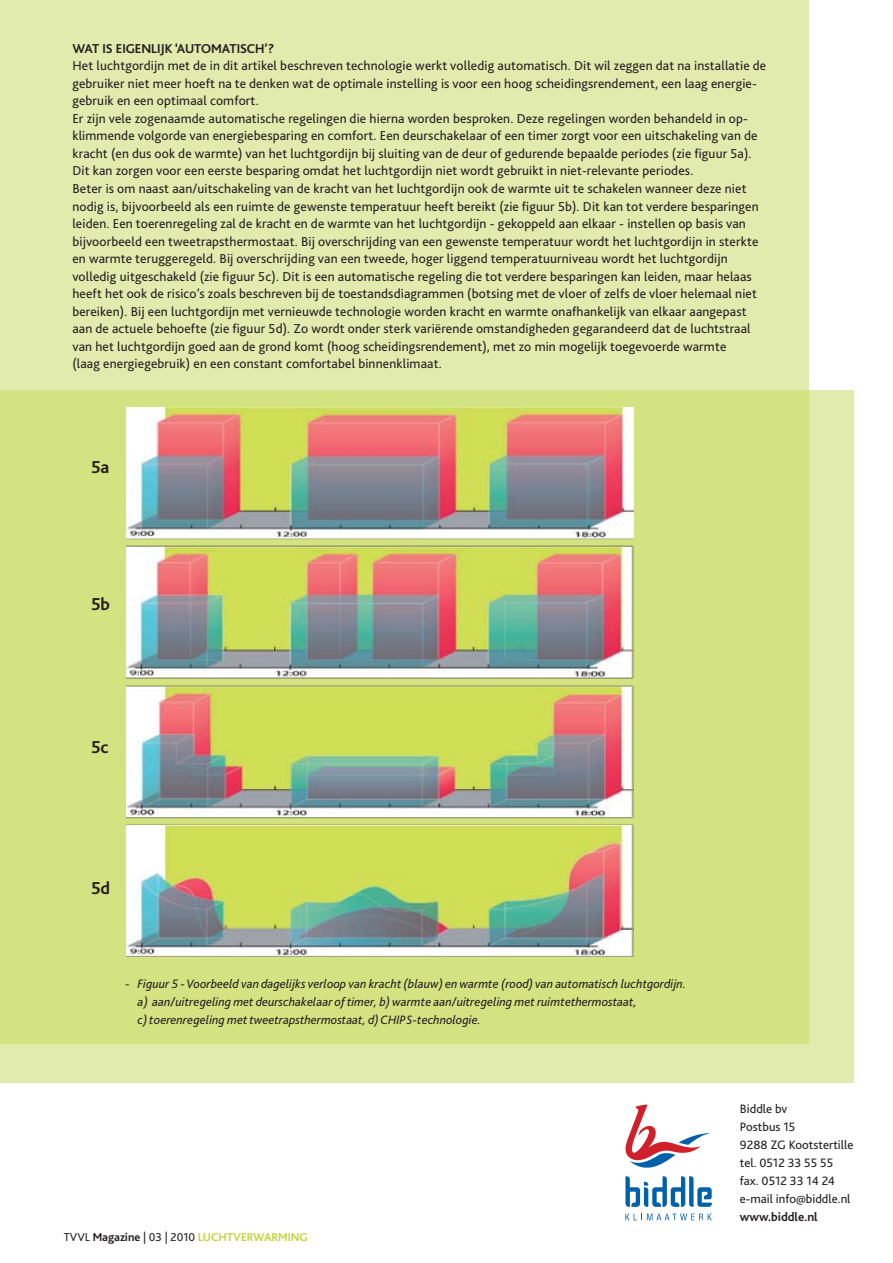
<style>
.page{position:relative;width:893px;height:1263px;background:#fff}
.page>*{position:absolute;margin:0;border:0;box-sizing:border-box;transform-origin:0 0}
.t1{font:700 18px "Bliss";color:#231f20}
.t2{font:13.5px/17.5px "Bliss 2";letter-spacing:.01em;color:#231f20}
.t3{font:700 13.5px "Bliss";color:#231f20}
.t4{font:italic 12.75px/18px "Bliss 2";color:#231f20}
.t5{font:12.75px/18px "Bliss 2";color:#231f20}
.t6{font:700 12.75px "Bliss";color:#231f20}
.t7{font:12px "Bliss 2";color:#231f20}
.t8{font:700 12px "Bliss";color:#bed73b}
.s1{font-family:"Bliss";font-weight:700}
.s2{font-family:"Bliss";font-weight:700;color:#bed73b}
</style>
<div class="page">
<div style="left:0;top:0;width:809px;height:1027px;background:#e2ebae"></div>
<div style="left:0;top:390px;width:854px;height:693px;background:#e2ebae"></div>
<div style="left:0;top:390px;width:809px;height:654px;background:#d4e381"></div>
<img style="left:126px;top:408px;width:507px;height:548px">
<svg style="left:625px;top:1104px;width:87px;height:103px"></svg>
<svg style="left:625px;top:1213px;width:87px;height:7px"></svg>
<p class="t3" style="left:72px;top:41px;width:203px">WAT IS EIGENLIJK ‘AUTOMATISCH’?</p>
<p class="t2" style="left:72px;top:57px;width:695px">Het luchtgordijn met de in dit artikel beschreven technologie werkt volledig automatisch. Dit wil zeggen dat na installatie de gebruiker niet meer hoeft na te denken wat de optimale instelling is voor een hoog scheidingsrendement, een laag energie&shy;gebruik en een optimaal comfort.<br>Er zijn vele zogenaamde automatische regelingen die hierna worden besproken. Deze regelingen worden behandeld in op&shy;klimmende volgorde van energiebesparing en comfort. Een deurschakelaar of een timer zorgt voor een uitschakeling van de kracht (en dus ook de warmte) van het luchtgordijn bij sluiting van de deur of gedurende bepaalde periodes (zie figuur 5a).<br>Dit kan zorgen voor een eerste besparing omdat het luchtgordijn niet wordt gebruikt in niet-relevante periodes.<br>Beter is om naast aan/uitschakeling van de kracht van het luchtgordijn ook de warmte uit te schakelen wanneer deze niet nodig is, bijvoorbeeld als een ruimte de gewenste temperatuur heeft bereikt (zie figuur 5b). Dit kan tot verdere besparingen leiden. Een toerenregeling zal de kracht en de warmte van het luchtgordijn - gekoppeld aan elkaar - instellen op basis van bijvoorbeeld een tweetrapsthermostaat. Bij overschrijding van een gewenste temperatuur wordt het luchtgordijn in sterkte en warmte teruggeregeld. Bij overschrijding van een tweede, hoger liggend temperatuurniveau wordt het luchtgordijn volledig uitgeschakeld (zie figuur 5c). Dit is een automatische regeling die tot verdere besparingen kan leiden, maar helaas heeft het ook de risico’s zoals beschreven bij de toestandsdiagrammen (botsing met de vloer of zelfs de vloer helemaal niet bereiken). Bij een luchtgordijn met vernieuwde technologie worden kracht en warmte onafhankelijk van elkaar aangepast aan de actuele behoefte (zie figuur 5d). Zo wordt onder sterk variërende omstandigheden gegarandeerd dat de luchtstraal van het luchtgordijn goed aan de grond komt (hoog scheidingsrendement), met zo min mogelijk toegevoerde warmte<br>(laag energiegebruik) en een constant comfortabel binnenklimaat.</p>
<h1 class="t1" style="left:91px;top:457px;width:20px">5a</h1>
<h1 class="t1" style="left:91px;top:595px;width:21px">5b</h1>
<h1 class="t1" style="left:91px;top:738px;width:19px">5c</h1>
<h1 class="t1" style="left:91px;top:878px;width:21px">5d</h1>
<p class="t4" style="left:137px;top:974px;width:550px;text-indent:-12px">- Figuur 5 - Voorbeeld van dagelijks verloop van kracht (blauw) en warmte (rood) van automatisch luchtgordijn. a) aan/uitregeling met deurschakelaar of timer, b) warmte aan/uitregeling met ruimtethermostaat,<br>c) toerenregeling met tweetrapsthermostaat, d) CHIPS-technologie.</p>
<p class="t7" style="left:64px;top:1230px;width:142px">TVVL <span class="s1">Magazine</span> | 03 | 2010 <span class="s2">lucht</span></p>
<p class="t8" style="left:233px;top:1231px;width:17px">verwarming</p>
<p class="t5" style="left:740px;top:1099px;width:115px">Biddle bv<br>Postbus 15<br>9288 ZG Kootstertille tel. 0512 33 55 55 fax. 0512 33 14 24 e-mail info@biddle.nl</p>
<p class="t6" style="left:740px;top:1210px;width:79px">www.biddle.nl</p>
</div>
